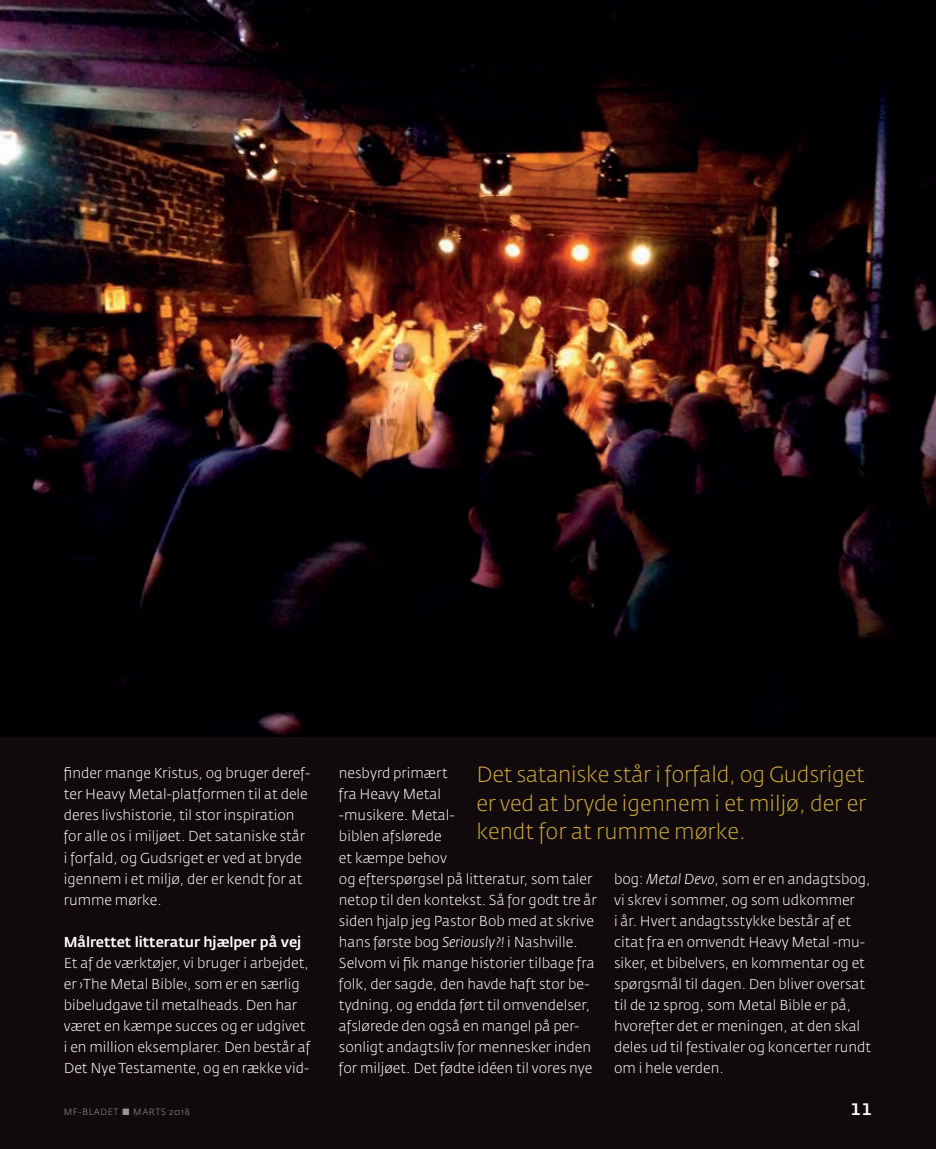
<style>
.page{position:relative;width:936px;height:1149px;background:#fff}
.page>*{position:absolute;margin:0;border:0;box-sizing:border-box;transform-origin:0 0}
.t1{font:300 21.75px/28.5px "Fedra Sans Pro";color:#c8a43d;text-align:justify}
.t2{font:500 16.5px "Fedra Sans Pro";color:#fff}
.t3{font:300 14.25px/21px "Fedra Sans Pro";color:#fff}
.t4{font:500 14.25px "Fedra Sans Pro";color:#fff}
.t5{font:300 9px "Fedra Sans Pro";letter-spacing:.075em;color:#939598}
.s1{font-style:italic}
</style>
<div class="page">
<div style="left:0;top:0;width:935px;height:1148px;background:#110a0c"></div>
<img style="left:0;top:0;width:935px;height:736px">
<p class="t3" style="left:64px;top:763px;width:248px">finder mange Kristus, og bruger deref&shy;ter Heavy Metal-platformen til at dele deres livshistorie, til stor inspiration for alle os i miljøet. Det sataniske står i forfald, og Gudsriget er ved at bryde igennem i et miljø, der er kendt for at rumme mørke.</p>
<p class="t4" style="left:64px;top:934px;width:239px">Målrettet litteratur hjælper på vej</p>
<p class="t3" style="left:64px;top:952px;width:248px">Et af de værktøjer, vi bruger i arbejdet, er ›The Metal Bible‹, som er en særlig bibeludgave til metalheads. Den har været en kæmpe succes og er udgivet i en million eksemplarer. Den består af Det Nye Testamente, og en række vid-</p>
<h1 class="t1" style="left:476px;top:760px;width:391px">Det sataniske står i forfald, og Gudsriget er ved at bryde igennem i et miljø, der er kendt for at rumme mørke.</h1>
<p class="t3" style="left:339px;top:763px;width:259px">nesbyrd primært<br>fra Heavy Metal<br>-musikere. Metal-<br>biblen afslørede<br>et kæmpe behov<br>og efterspørgsel på litteratur, som taler netop til den kontekst. Så for godt tre år siden hjalp jeg Pastor Bob med at skrive hans første bog <span class="s1">Seriously?!</span> i Nashville.<br>Selvom vi fik mange historier tilbage fra folk, der sagde, den havde haft stor be&shy;tydning, og endda ført til omvendelser, afslørede den også en mangel på per&shy;sonligt andagtsliv for mennesker inden for miljøet. Det fødte idéen til vores nye</p>
<p class="t3" style="left:614px;top:868px;width:259px">bog: <span class="s1">Metal Devo</span>, som er en andagtsbog, vi skrev i sommer, og som udkommer<br>i år. Hvert andagtsstykke består af et citat fra en omvendt Heavy Metal -mu&shy;siker, et bibelvers, en kommentar og et spørgsmål til dagen. Den bliver oversat til de 12 sprog, som Metal Bible er på, hvorefter det er meningen, at den skal deles ud til festivaler og koncerter rundt om i hele verden.</p>
<p class="t5" style="left:64px;top:1106px;width:127px">MF-BLADET ■ MARTS 2018</p>
<p class="t2" style="left:851px;top:1100px;width:23px">11</p>
</div>
